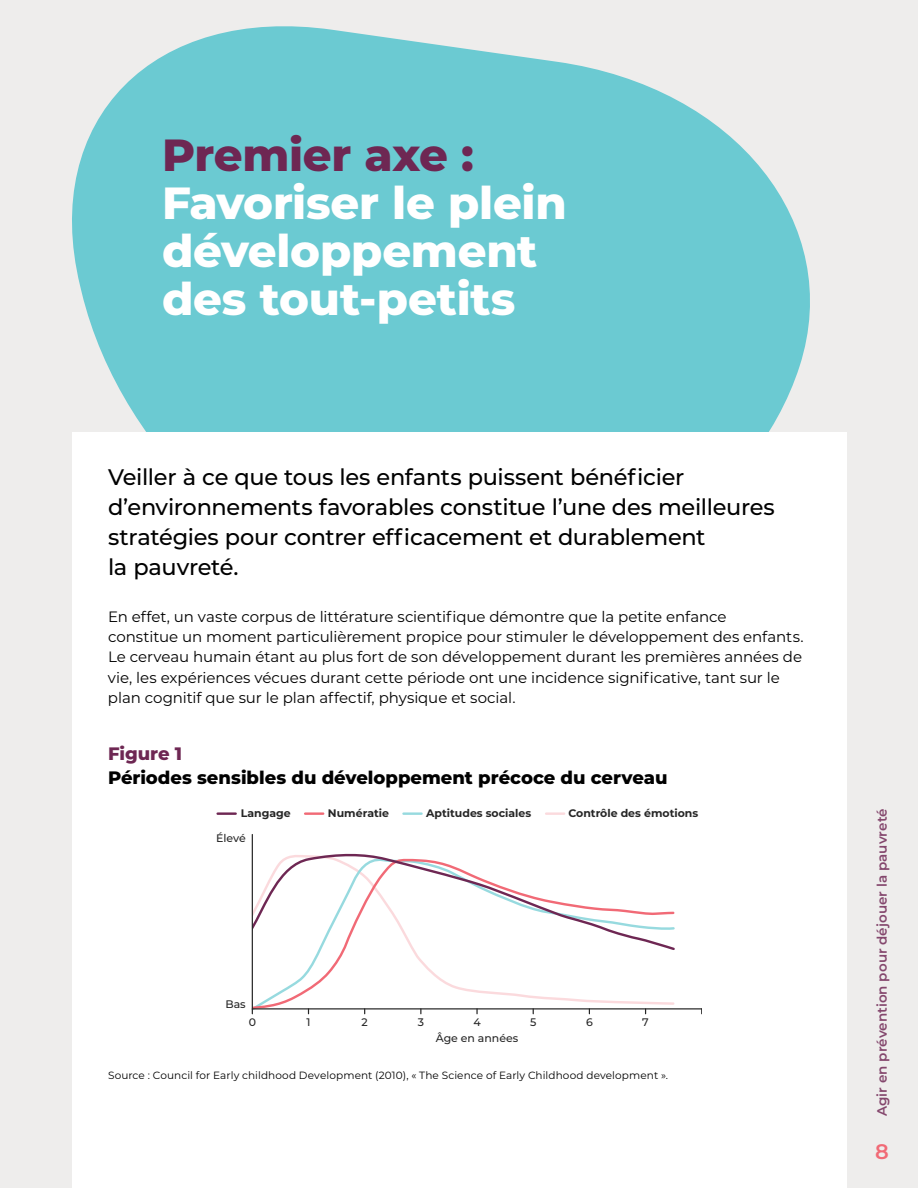
<style>
.page{position:relative;width:918px;height:1188px;background:#eeedec}
.page>*{position:absolute;margin:0;border:0;box-sizing:border-box;transform-origin:0 0}
.t1{font:800 45px/48px "Montserrat";letter-spacing:-.005em;color:#fff}
.t2{font:800 45px "Montserrat";letter-spacing:-.01em;color:#6e2753}
.t3{font:500 22.5px/30px "Montserrat";letter-spacing:-.01em;color:#000}
.t4{font:600 21px "Montserrat";color:#f16a76}
.t5{font:800 18px "Montserrat";color:#000}
.t6{font:800 18px "Montserrat";color:#6e2753}
.t7{font:15px/20.2px "Montserrat";letter-spacing:-.005em;color:#000}
.t8{font:600 13.5px "Montserrat";letter-spacing:.005em;color:#84476d}
.t9{font:700 10.95px "Montserrat";color:#262626}
.t10{font:500 10.95px "Montserrat";color:#262626}
.t11{font:10.5px "Montserrat";letter-spacing:.01em;color:#000}
</style>
<div class="page">
<svg style="left:72px;top:26px;width:738px;height:406px;background:#7dcfd5"></svg>
<div style="left:72px;top:432px;width:774px;height:756px;background:#fff"></div>
<svg style="left:251px;top:834px;width:451px;height:176px"></svg>
<hr style="left:218px;top:812px;width:18px;height:3px;background:#6e2753">
<hr style="left:305px;top:812px;width:18px;height:3px;background:#f16a76">
<hr style="left:403px;top:812px;width:19px;height:3px;background:#97dadf">
<hr style="left:546px;top:812px;width:18px;height:3px;background:#fbdadd">
<h1 class="t2" style="left:162px;top:122px;width:313px">Premier axe :</h1>
<h1 class="t1" style="left:162px;top:177px;width:406px">Favoriser le plein développement des tout-petits</h1>
<h2 class="t3" style="left:108px;top:461px;width:668px">Veiller à ce que tous les enfants puissent bénéficier d’environnements favorables constitue l’une des meilleures stratégies pour contrer efficacement et durablement<br>la pauvreté.</h2>
<p class="t7" style="left:108px;top:606px;width:697px">En effet, un vaste corpus de littérature scientifique démontre que la petite enfance<br>constitue un moment particulièrement propice pour stimuler le développement des enfants.<br>Le cerveau humain étant au plus fort de son développement durant les premières années de vie, les expériences vécues durant cette période ont une incidence significative, tant sur le plan cognitif que sur le plan affectif, physique et social.</p>
<p class="t6" style="left:108px;top:740px;width:76px">Figure 1</p>
<p class="t5" style="left:108px;top:764px;width:561px">Périodes sensibles du développement précoce du cerveau</p>
<p class="t9" style="left:241px;top:805px;width:52px">Langage</p>
<p class="t9" style="left:328px;top:805px;width:63px">Numératie</p>
<p class="t9" style="left:426px;top:805px;width:107px">Aptitudes sociales</p>
<p class="t9" style="left:568px;top:805px;width:131px">Contrôle des émotions</p>
<p class="t10" style="left:216px;top:831px;width:31px">Élevé</p>
<p class="t10" style="left:225px;top:997px;width:22px">Bas</p>
<p class="t10" style="left:249px;top:1014px;width:9px">0</p>
<p class="t10" style="left:306px;top:1014px;width:6px">1</p>
<p class="t10" style="left:362px;top:1014px;width:8px">2</p>
<p class="t10" style="left:418px;top:1014px;width:8px">3</p>
<p class="t10" style="left:473px;top:1014px;width:9px">4</p>
<p class="t10" style="left:530px;top:1014px;width:8px">5</p>
<p class="t10" style="left:586px;top:1014px;width:8px">6</p>
<p class="t10" style="left:642px;top:1014px;width:8px">7</p>
<p class="t10" style="left:436px;top:1030px;width:84px">Âge en années</p>
<p class="t11" style="left:108px;top:1068px;width:562px">Source : Council for Early childhood Development (2010), « The Science of Early Childhood development ».</p>
<p class="t8" style="left:872px;top:1116px;width:309px;rotate:-90deg">Agir en prévention pour déjouer la pauvreté</p>
<h3 class="t4" style="left:875px;top:1137px;width:15px">8</h3>
</div>
